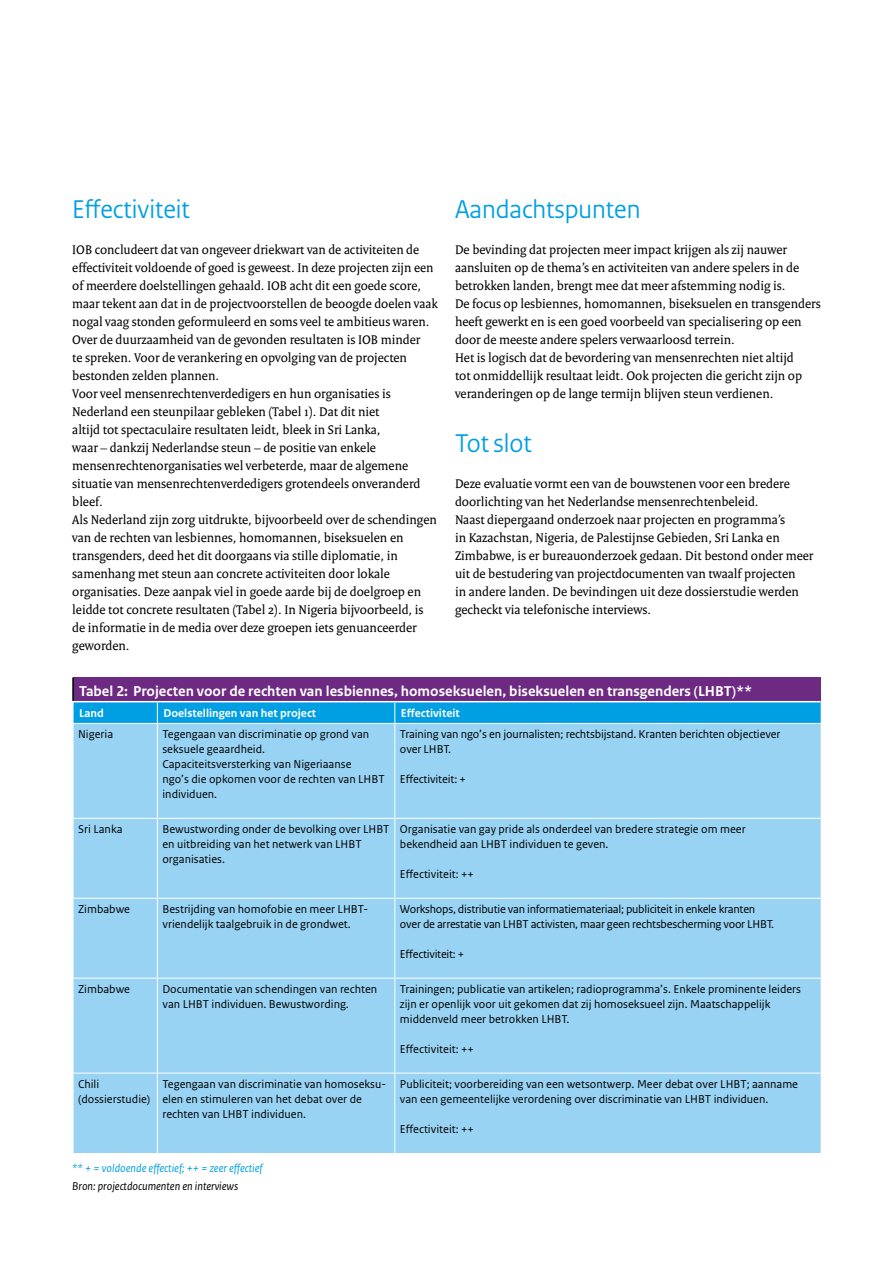
<style>
.page{position:relative;width:893px;height:1263px;background:#fff}
.page>*{position:absolute;margin:0;border:0;box-sizing:border-box;transform-origin:0 0}
.t1{font:27px "Rijksoverheid Sans Heading";color:#009fe3}
.t2{font:700 15px "Rijksoverheid Sans Text";color:#fff}
.t3{font:13.5px/18px "Rijksoverheid Serif";color:#000}
.t4{font:12px/15px "Rijksoverheid Sans Text";color:#000}
.t5{font:12px/15px "Rijksoverheid Sans Text";letter-spacing:-.02em;color:#000}
.t6{font:700 12px "Rijksoverheid Sans Text";color:#fff}
.t7{font:italic 12px "Rijksoverheid Sans Text";color:#009fe3}
.t8{font:italic 12px "Rijksoverheid Sans Text";color:#000}
</style>
<div class="page">
<div style="left:73px;top:677px;width:748px;height:25px;background:#6d2a82"></div>
<div style="left:74px;top:724px;width:747px;height:429px;background:#98d3f4"></div>
<hr style="left:72px;top:677px;width:2px;height:24px;background:#000">
<svg style="left:73px;top:702px;width:748px;height:21px;background:#07a1e3"></svg>
<hr style="left:157px;top:724px;width:1px;height:94px;background:#fff">
<hr style="left:394px;top:724px;width:1px;height:94px;background:#fff">
<hr style="left:73px;top:818px;width:84px;height:1px;background:#fff">
<hr style="left:157px;top:818px;width:238px;height:1px;background:#fff">
<hr style="left:157px;top:819px;width:1px;height:79px;background:#fff">
<hr style="left:395px;top:818px;width:426px;height:1px;background:#fff">
<hr style="left:394px;top:819px;width:1px;height:79px;background:#fff">
<hr style="left:73px;top:898px;width:84px;height:1px;background:#fff">
<hr style="left:157px;top:898px;width:238px;height:1px;background:#fff">
<hr style="left:157px;top:899px;width:1px;height:79px;background:#fff">
<hr style="left:395px;top:898px;width:426px;height:1px;background:#fff">
<hr style="left:394px;top:899px;width:1px;height:79px;background:#fff">
<hr style="left:73px;top:978px;width:84px;height:1px;background:#fff">
<hr style="left:157px;top:978px;width:238px;height:1px;background:#fff">
<hr style="left:157px;top:978px;width:1px;height:95px;background:#fff">
<hr style="left:395px;top:978px;width:426px;height:1px;background:#fff">
<hr style="left:394px;top:978px;width:1px;height:95px;background:#fff">
<hr style="left:157px;top:1073px;width:1px;height:80px;background:#fff">
<hr style="left:394px;top:1073px;width:1px;height:80px;background:#fff">
<hr style="left:72px;top:701px;width:85px;height:1px;background:#fff">
<hr style="left:157px;top:701px;width:238px;height:1px;background:#fff">
<hr style="left:395px;top:701px;width:426px;height:1px;background:#fff">
<hr style="left:73px;top:1073px;width:84px;height:1px;background:#fff">
<hr style="left:157px;top:1073px;width:238px;height:1px;background:#fff">
<hr style="left:395px;top:1073px;width:426px;height:1px;background:#fff">
<h1 class="t1" style="left:72px;top:193px;width:119px">Effectiviteit</h1>
<p class="t3" style="left:72px;top:240px;width:367px">IOB concludeert dat van ongeveer driekwart van de activiteiten de effectiviteit voldoende of goed is geweest. In deze projecten zijn een of meerdere doelstellingen gehaald. IOB acht dit een goede score, maar tekent aan dat in de projectvoorstellen de beoogde doelen vaak nogal vaag stonden geformuleerd en soms veel te ambitieus waren.<br>Over de duurzaamheid van de gevonden resultaten is IOB minder<br>te spreken. Voor de verankering en opvolging van de projecten bestonden zelden plannen.<br>Voor veel mensenrechtenverdedigers en hun organisaties is Nederland een steunpilaar gebleken (Tabel 1). Dat dit niet<br>altijd tot spectaculaire resultaten leidt, bleek in Sri Lanka,<br>waar – dankzij Nederlandse steun – de positie van enkele mensenrechtenorganisaties wel verbeterde, maar de algemene situatie van mensenrechtenverdedigers grotendeels onveranderd bleef.<br>Als Nederland zijn zorg uitdrukte, bijvoorbeeld over de schendingen van de rechten van lesbiennes, homomannen, biseksuelen en transgenders, deed het dit doorgaans via stille diplomatie, in samenhang met steun aan concrete activiteiten door lokale organisaties. Deze aanpak viel in goede aarde bij de doelgroep en leidde tot concrete resultaten (Tabel 2). In Nigeria bijvoorbeeld, is de informatie in de media over deze groepen iets genuanceerder geworden.</p>
<h1 class="t1" style="left:455px;top:193px;width:187px">Aandachtspunten</h1>
<p class="t3" style="left:455px;top:240px;width:367px">De bevinding dat projecten meer impact krijgen als zij nauwer aansluiten op de thema’s en activiteiten van andere spelers in de betrokken landen, brengt mee dat meer afstemming nodig is.<br>De focus op lesbiennes, homomannen, biseksuelen en transgenders heeft gewerkt en is een goed voorbeeld van specialisering op een door de meeste andere spelers verwaarloosd terrein.<br>Het is logisch dat de bevordering van mensenrechten niet altijd<br>tot onmiddellijk resultaat leidt. Ook projecten die gericht zijn op veranderingen op de lange termijn blijven steun verdienen.</p>
<h1 class="t1" style="left:455px;top:427px;width:78px">Tot slot</h1>
<p class="t3" style="left:455px;top:474px;width:360px">Deze evaluatie vormt een van de bouwstenen voor een bredere doorlichting van het Nederlandse mensenrechtenbeleid.<br>Naast diepergaand onderzoek naar projecten en programma’s<br>in Kazachstan, Nigeria, de Palestijnse Gebieden, Sri Lanka en Zimbabwe, is er bureauonderzoek gedaan. Dit bestond onder meer uit de bestudering van projectdocumenten van twaalf projecten<br>in andere landen. De bevindingen uit deze dossierstudie werden gecheckt via telefonische interviews.</p>
<p class="t2" style="left:79px;top:682px;width:675px">Tabel 2: Projecten voor de rechten van lesbiennes, homoseksuelen, biseksuelen en transgenders (LHBT)**</p>
<p class="t6" style="left:79px;top:707px;width:26px">Land</p>
<p class="t6" style="left:163px;top:707px;width:154px">Doelstellingen van het project</p>
<p class="t6" style="left:401px;top:707px;width:61px">Effectiviteit</p>
<p class="t4" style="left:78px;top:727px;width:37px">Nigeria</p>
<p class="t4" style="left:162px;top:727px;width:224px">Tegengaan van discriminatie op grond van seksuele geaardheid.<br>Capaciteitsversterking van Nigeriaanse<br>ngo’s die opkomen voor de rechten van LHBT individuen.</p>
<p class="t4" style="left:400px;top:727px;width:382px">Training van ngo’s en journalisten; rechtsbijstand. Kranten berichten objectiever over LHBT.</p>
<p class="t4" style="left:400px;top:772px;width:67px">Effectiviteit: +</p>
<p class="t4" style="left:78px;top:822px;width:46px">Sri Lanka</p>
<p class="t4" style="left:162px;top:822px;width:229px">Bewustwording onder de bevolking over LHBT en uitbreiding van het netwerk van LHBT organisaties.</p>
<p class="t4" style="left:400px;top:822px;width:347px">Organisatie van gay pride als onderdeel van bredere strategie om meer bekendheid aan LHBT individuen te geven.</p>
<p class="t4" style="left:400px;top:867px;width:76px">Effectiviteit: ++</p>
<p class="t4" style="left:78px;top:902px;width:53px">Zimbabwe</p>
<p class="t4" style="left:162px;top:902px;width:207px">Bestrijding van homofobie en meer LHBT&shy;vriendelijk taalgebruik in de grondwet.</p>
<p class="t5" style="left:400px;top:902px;width:376px">Workshops, distributie van informatiemateriaal; publiciteit in enkele kranten over de arrestatie van LHBT activisten, maar geen rechtsbescherming voor LHBT.</p>
<p class="t5" style="left:400px;top:947px;width:66px">Effectiviteit: +</p>
<p class="t4" style="left:78px;top:982px;width:53px">Zimbabwe</p>
<p class="t4" style="left:162px;top:982px;width:216px">Documentatie van schendingen van rechten van LHBT individuen. Bewustwording.</p>
<p class="t4" style="left:400px;top:982px;width:403px">Trainingen; publicatie van artikelen; radioprogramma’s. Enkele prominente leiders zijn er openlijk voor uit gekomen dat zij homoseksueel zijn. Maatschappelijk middenveld meer betrokken LHBT.</p>
<p class="t4" style="left:400px;top:1042px;width:76px">Effectiviteit: ++</p>
<p class="t4" style="left:78px;top:1077px;width:74px">Chili (dossierstudie)</p>
<p class="t4" style="left:162px;top:1077px;width:225px">Tegengaan van discriminatie van homoseksu&shy;elen en stimuleren van het debat over de rechten van LHBT individuen.</p>
<p class="t4" style="left:400px;top:1077px;width:400px">Publiciteit; voorbereiding van een wetsontwerp. Meer debat over LHBT; aanname van een gemeentelijke verordening over discriminatie van LHBT individuen.</p>
<p class="t4" style="left:400px;top:1122px;width:76px">Effectiviteit: ++</p>
<p class="t7" style="left:72px;top:1161px;width:192px">** + = voldoende effectief; ++ = zeer effectief</p>
<p class="t8" style="left:72px;top:1179px;width:167px">Bron: projectdocumenten en interviews</p>
</div>
